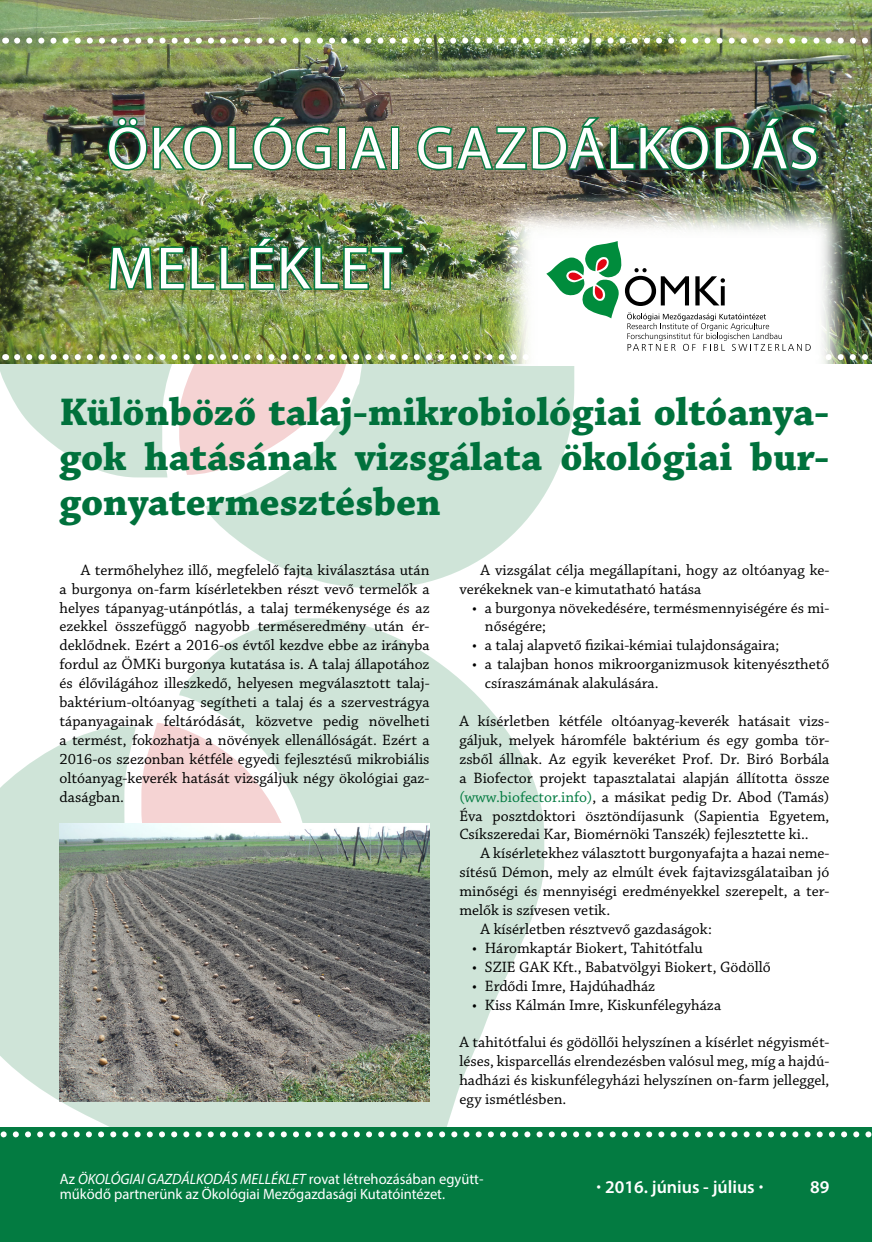
<style>
.page{position:relative;width:872px;height:1242px;background:#fff}
.page>*{position:absolute;margin:0;border:0;box-sizing:border-box;transform-origin:0 0}
.t1{font:60px/120px "Myriad Pro";letter-spacing:.02em;color:#fff}
.t2{font:700 40.5px/45px "Chaparral Pro";color:#00713c;text-align:justify}
.t3{font:600 18px "Myriad Pro";color:#fff}
.t4{font:15.75px/18.9px "Chaparral Pro";color:#000;text-align:justify}
.t5{font:15px/15px "Myriad Pro";color:#fff}
.s1{color:#037b41}
.s2{font-style:italic}
.s3{font-weight:700}
</style>
<div class="page">
<svg style="left:0;top:618px;width:544px;height:509px;fill:#cfe4d8"></svg>
<svg style="left:0;top:364px;width:555px;height:224px"></svg>
<div style="left:0;top:1127px;width:17px;height:115px;background:#037b41"></div>
<div style="left:17px;top:1127px;width:855px;height:115px;background:#037b41"></div>
<svg style="left:0;top:1131px;width:872px;height:6px"></svg>
<img style="left:0;top:0;width:872px;height:364px">
<img style="left:106px;top:114px;width:227px;height:58px">
<div style="left:337px;top:126px;width:9px;height:44px;border:3px solid #037b41"></div>
<svg style="left:347px;top:125px;width:42px;height:46px;background:#69815f"></svg>
<div style="left:391px;top:126px;width:8px;height:44px;border:3px solid #037b41"></div>
<img style="left:415px;top:114px;width:405px;height:58px">
<img style="left:471px;top:185px;width:399px;height:49px">
<img style="left:17px;top:38px;width:855px;height:6px">
<img style="left:17px;top:234px;width:855px;height:241px">
<img style="left:60px;top:823px;width:369px;height:278px">
<h1 class="t1" style="left:107px;top:87px;width:713px">ÖKOLÓGIAI GAZDÁLKODÁS<br>MELLÉKLET</h1>
<h2 class="t2" style="left:60px;top:392px;width:771px">Különböző talaj-mikrobiológiai oltóanya&shy;gok hatásának vizsgálata ökológiai bur&shy;gonyatermesztésben</h2>
<p class="t4" style="left:60px;top:561px;width:371px;text-indent:21px">A termőhelyhez illő, megfelelő fajta kiválasztása után a burgonya on-farm kísérletekben részt vevő termelők a helyes tápanyag-utánpótlás, a talaj termékenysége és az ezekkel összefüggő nagyobb terméseredmény után ér&shy;deklődnek. Ezért a 2016-os évtől kezdve ebbe az irányba fordul az ÖMKi burgonya kutatása is. A talaj állapotához és élővilágához illeszkedő, helyesen megválasztott talaj&shy;baktérium-oltóanyag segítheti a talaj és a szervestrágya tápanyagainak feltáródását, közvetve pedig növelheti a termést, fokozhatja a növények ellenállóságát. Ezért a 2016-os szezonban kétféle egyedi fejlesztésű mikrobiális oltóanyag-keverék hatását vizsgáljuk négy ökológiai gaz&shy;daságban.</p>
<p class="t4" style="left:459px;top:561px;width:371px;text-indent:21px">A vizsgálat célja megállapítani, hogy az oltóanyag ke&shy;verékeknek van-e kimutatható hatása</p>
<p class="t4" style="left:485px;top:599px;width:346px;text-indent:-13px">• a burgonya növekedésére, termésmennyiségére és mi&shy;nőségére;</p>
<p class="t4" style="left:472px;top:636px;width:309px">• a talaj alapvető fizikai-kémiai tulajdonságaira;</p>
<p class="t4" style="left:485px;top:655px;width:346px;text-indent:-13px">• a talajban honos mikroorganizmusok kitenyészthető csíraszámának alakulására.</p>
<p class="t4" style="left:459px;top:712px;width:371px">A kísérletben kétféle oltóanyag-keverék hatásait vizs&shy;gáljuk, melyek háromféle baktérium és egy gomba tör&shy;zsből állnak. Az egyik keveréket Prof. Dr. Biró Borbála a Biofector projekt tapasztalatai alapján állította össze <span class="s1">(www.biofector.info)</span>, a másikat pedig Dr. Abod (Tamás)<br>Éva posztdoktori ösztöndíjasunk (Sapientia Egyetem, Csíkszeredai Kar, Biomérnöki Tanszék) fejlesztette ki..</p>
<p class="t4" style="left:480px;top:844px;width:350px">A kísérletekhez választott burgonyafajta a hazai neme-</p>
<p class="t4" style="left:459px;top:863px;width:371px">sítésű Démon, mely az elmúlt évek fajtavizsgálataiban jó</p>
<p class="t4" style="left:459px;top:882px;width:371px">minőségi és mennyiségi eredményekkel szerepelt, a ter-</p>
<p class="t4" style="left:459px;top:901px;width:152px">melők is szívesen vetik.</p>
<p class="t4" style="left:480px;top:920px;width:233px">A kísérletben résztvevő gazdaságok:</p>
<p class="t4" style="left:472px;top:939px;width:232px">• Háromkaptár Biokert, Tahitótfalu</p>
<p class="t4" style="left:472px;top:958px;width:300px">• SZIE GAK Kft., Babatvölgyi Biokert, Gödöllő</p>
<p class="t4" style="left:472px;top:977px;width:184px">• Erdődi Imre, Hajdúhadház</p>
<p class="t4" style="left:472px;top:995px;width:250px">• Kiss Kálmán Imre, Kiskunfélegyháza</p>
<p class="t4" style="left:459px;top:1033px;width:371px">A tahitótfalui és gödöllői helyszínen a kísérlet négyismét&shy;léses, kisparcellás elrendezésben valósul meg, míg a hajdú&shy;hadházi és kiskunfélegyházi helyszínen on-farm jelleggel, egy ismétlésben.</p>
<p class="t5" style="left:60px;top:1171px;width:425px">Az <span class="s2">ÖKOLÓGIAI GAZDÁLKODÁS MELLÉKLET</span> rovat létrehozásában együtt&shy;működő partnerünk az Ökológiai Mezőgazdasági Kutatóintézet.</p>
<p class="t3" style="left:596px;top:1176px;width:168px"><span class="s3">·</span> 2016. június - július <span class="s3">·</span></p>
<p class="t3" style="left:810px;top:1176px;width:21px">89</p>
</div>
